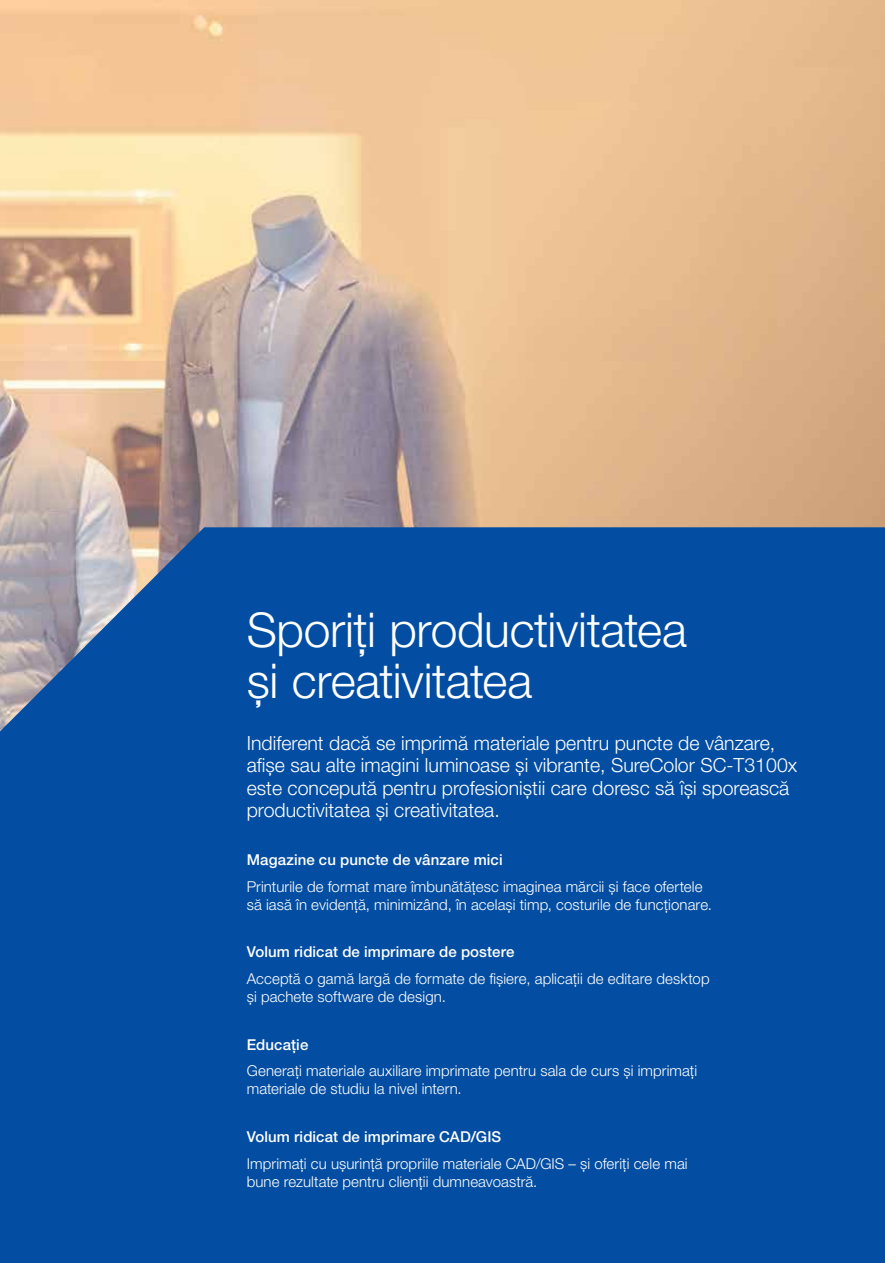
<style>
.page{position:relative;width:885px;height:1263px;background:#fff}
.page>*{position:absolute;margin:0;border:0;box-sizing:border-box;transform-origin:0 0}
.t1{font:300 48px/51px "Helvetica Neue LT Pro";letter-spacing:-.01em;color:#fff}
.t2{font:300 19.5px/22.5px "Helvetica Neue LT Pro";color:#fff}
.t3{font:300 15px/18px "Helvetica Neue LT Pro";letter-spacing:.005em;color:#fff}
.t4{font:500 15px "Helvetica Neue LT Pro";letter-spacing:.005em;color:#fff}
</style>
<div class="page">
<img style="left:0;top:0;width:884px;height:527px">
<div style="left:0;top:527px;width:884px;height:736px;background:#034ea2"></div>
<h1 class="t1" style="left:247px;top:603px;width:442px">Sporiți productivitatea și creativitatea</h1>
<h2 class="t2" style="left:247px;top:731px;width:552px">Indiferent dacă se imprimă materiale pentru puncte de vânzare, afișe sau alte imagini luminoase și vibrante, SureColor SC-T3100x este concepută pentru profesioniștii care doresc să își sporească productivitatea și creativitatea.</h2>
<p class="t4" style="left:247px;top:851px;width:257px">Magazine cu puncte de vânzare mici</p>
<p class="t3" style="left:247px;top:877px;width:467px">Printurile de format mare îmbunătăţesc imaginea mărcii și face ofertele să iasă în evidență, minimizând, în același timp, costurile de funcționare.</p>
<p class="t4" style="left:247px;top:943px;width:269px">Volum ridicat de imprimare de postere</p>
<p class="t3" style="left:247px;top:969px;width:464px">Acceptă o gamă largă de formate de fișiere, aplicații de editare desktop și pachete software de design.</p>
<p class="t4" style="left:247px;top:1035px;width:63px">Educație</p>
<p class="t3" style="left:247px;top:1061px;width:452px">Generați materiale auxiliare imprimate pentru sala de curs și imprimați materiale de studiu la nivel intern.</p>
<p class="t4" style="left:247px;top:1128px;width:256px">Volum ridicat de imprimare CAD/GIS</p>
<p class="t3" style="left:247px;top:1154px;width:442px">Imprimați cu ușurință propriile materiale CAD/GIS – și oferiți cele mai bune rezultate pentru clienții dumneavoastră.</p>
</div>
